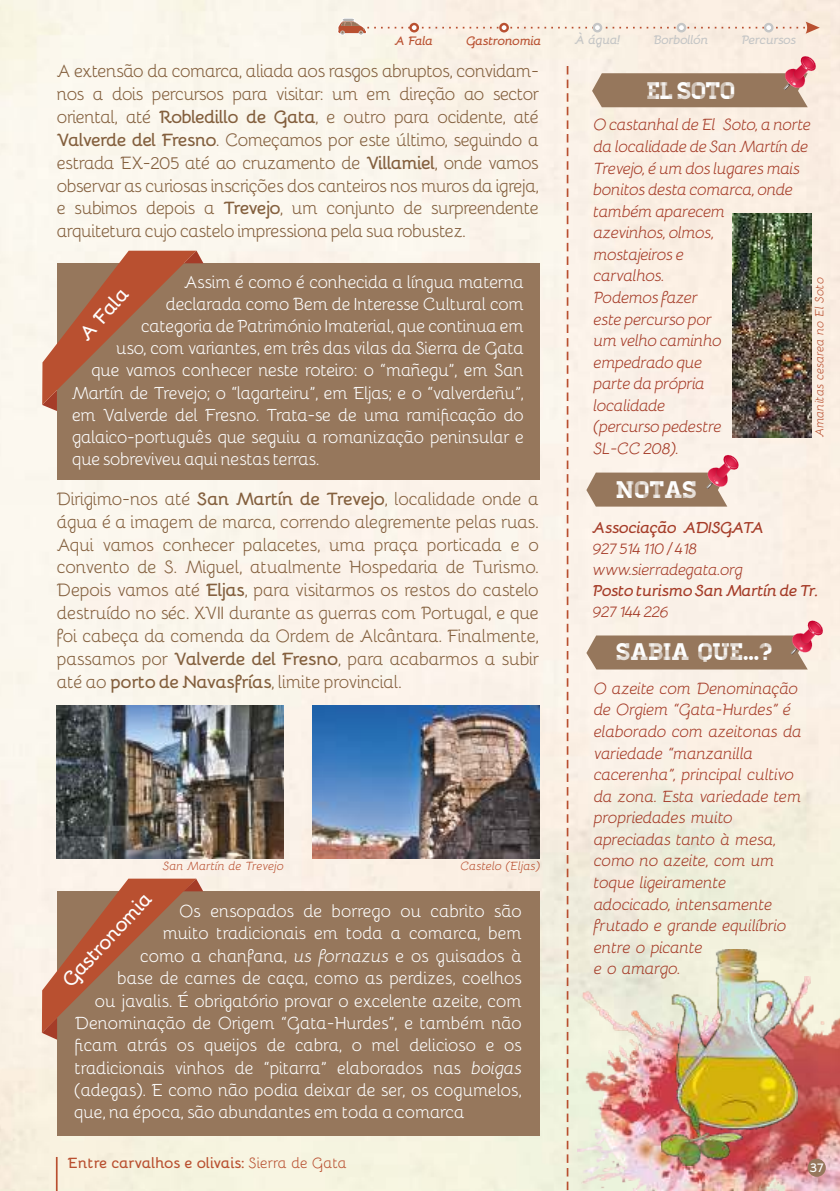
<style>
.page{position:relative;width:840px;height:1191px;background:#fff}
.page>*{position:absolute;margin:0;border:0;box-sizing:border-box;transform-origin:0 0}
.t1{font:24px "Homestead Display";color:#fefefe}
.t2{font:700 20px "Bellota";color:#fefefe}
.t3{font:18px/22.8px "Bellota";letter-spacing:-.04em;color:#835f3d;text-align:justify}
.t4{font:17.6px "Bellota";letter-spacing:-.035em;color:#fefefe}
.t5{font:italic 16.4px/21.6px "Bellota";letter-spacing:-.045em;color:#a53c28}
.t6{font:italic 700 16px "Bellota";letter-spacing:-.045em;color:#a53c28}
.t7{font:italic 16px/21px "Bellota";letter-spacing:-.03em;color:#a53c28}
.t8{font:700 15px "Bellota";letter-spacing:-.005em;color:#b95030}
.t9{font:700 13px "Bellota";color:#fefefe}
.t10{font:italic 700 12.4px "Bellota";letter-spacing:-.035em;color:#c5c6c6}
.t11{font:italic 700 12.4px "Bellota";letter-spacing:-.035em;color:#b95030}
.t12{font:italic 12px "Bellota";letter-spacing:-.02em;color:#b95030}
.s1{font-weight:700}
.s2{font-style:italic}
.s3{font-weight:400}
</style>
<div class="page">
<img style="left:0;top:0;width:839px;height:1191px">
<img style="left:312px;top:705px;width:227px;height:153px">
<img style="left:57px;top:705px;width:227px;height:153px">
<img style="left:577px;top:977px;width:262px;height:214px">
<div style="left:57px;top:263px;width:482px;height:216px;background:#96775c"></div>
<svg style="left:42px;top:251px;width:161px;height:160px"></svg>
<svg style="left:566px;top:66px;width:2px;height:1125px;background:#deb09c"></svg>
<svg style="left:337px;top:18px;width:482px;height:17px;background:#f3e3d6"></svg>
<hr style="left:56px;top:1157px;width:2px;height:34px;background:#b95030">
<div style="left:57px;top:891px;width:482px;height:244px;background:#96775c"></div>
<svg style="left:591px;top:55px;width:225px;height:52px;background:#bfa18f"></svg>
<svg style="left:586px;top:454px;width:153px;height:52px;background:#c3a495"></svg>
<svg style="left:586px;top:619px;width:237px;height:50px;background:#bea18f"></svg>
<img style="left:660px;top:950px;width:137px;height:216px">
<svg style="left:42px;top:878px;width:161px;height:161px"></svg>
<img style="left:731px;top:213px;width:80px;height:224px">
<div style="left:807px;top:1158px;width:18px;height:18px;background:#96775c;border-radius:50%"></div>
<p class="t11" style="left:394px;top:34px;width:40px">A Fala</p>
<p class="t11" style="left:466px;top:34px;width:77px">Gastronomia</p>
<p class="t10" style="left:574px;top:33px;width:46px">À água!</p>
<p class="t10" style="left:653px;top:33px;width:57px">Borbollón</p>
<p class="t10" style="left:741px;top:33px;width:56px">Percursos</p>
<p class="t3" style="left:57px;top:59px;width:483px">A extensão da comarca, aliada aos rasgos abruptos, convidam&shy;nos a dois percursos para visitar: um em direção ao sector oriental, até <span class="s1">Robledillo de Gata</span>, e outro para ocidente, até <span class="s1">Valverde del Fresno</span>. Começamos por este último, seguindo a estrada EX-205 até ao cruzamento de <span class="s1">Villamiel</span>, onde vamos observar as curiosas inscrições dos canteiros nos muros da igreja, e subimos depois a <span class="s1">Trevejo</span>, um conjunto de surpreendente arquitetura cujo castelo impressiona pela sua robustez.</p>
<p class="t4" style="left:184px;top:272px;width:341px">Assim é como é conhecida a língua materna</p>
<p class="t4" style="left:166px;top:294px;width:360px">declarada como Bem de Interesse Cultural com</p>
<p class="t4" style="left:141px;top:316px;width:384px">categoria de Património Imaterial, que continua em</p>
<p class="t4" style="left:116px;top:338px;width:409px">uso, com variantes, em três das vilas da Sierra de Gata</p>
<p class="t4" style="left:91px;top:361px;width:434px">que vamos conhecer neste roteiro: o “mañegu”, em San</p>
<p class="t4" style="left:72px;top:383px;width:453px">Martín de Trevejo; o “lagarteiru”, em Eljas; e o “valverdeñu”,</p>
<p class="t4" style="left:72px;top:405px;width:453px">em Valverde del Fresno. Trata-se de uma ramificação do</p>
<p class="t4" style="left:72px;top:427px;width:453px">galaico-português que seguiu a romanização peninsular e</p>
<p class="t4" style="left:72px;top:449px;width:249px">que sobreviveu aqui nestas terras.</p>
<p class="t2" style="left:74px;top:330px;width:65px;rotate:-48deg">A Fala</p>
<p class="t3" style="left:57px;top:486px;width:483px">Dirigimo-nos até <span class="s1">San Martín de Trevejo</span>, localidade onde a água é a imagem de marca, correndo alegremente pelas ruas.<br>Aqui vamos conhecer palacetes, uma praça porticada e o convento de S. Miguel, atualmente Hospedaria de Turismo.<br>Depois vamos até <span class="s1">Eljas</span>, para visitarmos os restos do castelo destruído no séc. XVII durante as guerras com Portugal, e que foi cabeça da comenda da Ordem de Alcântara. Finalmente, passamos por <span class="s1">Valverde del Fresno</span>, para acabarmos a subir até ao <span class="s1">porto de Navasfrías</span>, limite provincial.</p>
<p class="t12" style="left:163px;top:859px;width:123px">San Martín de Trevejo</p>
<p class="t12" style="left:460px;top:859px;width:81px">Castelo (Eljas)</p>
<p class="t2" style="left:58px;top:976px;width:122px;rotate:-47deg">Gastronomia</p>
<p class="t4" style="left:179px;top:901px;width:344px">Os ensopados de borrego ou cabrito são</p>
<p class="t4" style="left:163px;top:923px;width:361px">muito tradicionais em toda a comarca, bem</p>
<p class="t4" style="left:140px;top:946px;width:383px">como a chanfana, <span class="s2">us fornazus</span> e os guisados à</p>
<p class="t4" style="left:117px;top:968px;width:406px">base de carnes de caça, como as perdizes, coelhos</p>
<p class="t4" style="left:95px;top:990px;width:428px">ou javalis. É obrigatório provar o excelente azeite, com</p>
<p class="t4" style="left:75px;top:1013px;width:448px">Denominação de Origem “Gata-Hurdes”, e também não</p>
<p class="t4" style="left:75px;top:1035px;width:448px">ficam atrás os queijos de cabra, o mel delicioso e os</p>
<p class="t4" style="left:75px;top:1058px;width:448px">tradicionais vinhos de “pitarra” elaborados nas <span class="s2">boigas</span></p>
<p class="t4" style="left:74px;top:1080px;width:449px">(adegas). E como não podia deixar de ser, os cogumelos,</p>
<p class="t4" style="left:74px;top:1102px;width:392px">que, na época, são abundantes em toda a comarca</p>
<p class="t8" style="left:68px;top:1155px;width:280px">Entre carvalhos e olivais: <span class="s3">Sierra de Gata</span></p>
<h1 class="t1" style="left:647px;top:81px;width:89px">EL SOTO</h1>
<p class="t5" style="left:593px;top:113px;width:219px">O castanhal de El Soto, a norte da localidade de San Martín de<br>Trevejo, é um dos lugares mais bonitos desta comarca, onde também aparecem<br>azevinhos, olmos,<br>mostajeiros e<br>carvalhos.<br>Podemos fazer<br>este percurso por<br>um velho caminho<br>empedrado que<br>parte da própria<br>localidade<br>(percurso pedestre<br>SL-CC 208).</p>
<p class="t12" style="left:812px;top:437px;width:162px;rotate:-90deg">Amanitas cesarea no El Soto</p>
<h1 class="t1" style="left:616px;top:480px;width:82px">NOTAS</h1>
<p class="t6" style="left:592px;top:518px;width:173px">Associação ADISGATA</p>
<p class="t7" style="left:592px;top:537px;width:152px">927 514 110 / 418 www.sierradegata.org</p>
<p class="t6" style="left:592px;top:581px;width:227px">Posto turismo San Martín de Tr.</p>
<p class="t7" style="left:592px;top:600px;width:78px">927 144 226</p>
<h1 class="t1" style="left:616px;top:642px;width:158px">SABIA QUE...?</h1>
<p class="t5" style="left:593px;top:677px;width:210px">O azeite com Denominação de Orgiem “Gata-Hurdes” é elaborado com azeitonas da variedade “manzanilla cacerenha”, principal cultivo da zona. Esta variedade tem propriedades muito apreciadas tanto à mesa, como no azeite, com um toque ligeiramente adocicado, intensamente frutado e grande equilíbrio entre o picante<br>e o amargo.</p>
<p class="t9" style="left:809px;top:1160px;width:16px">37</p>
</div>
